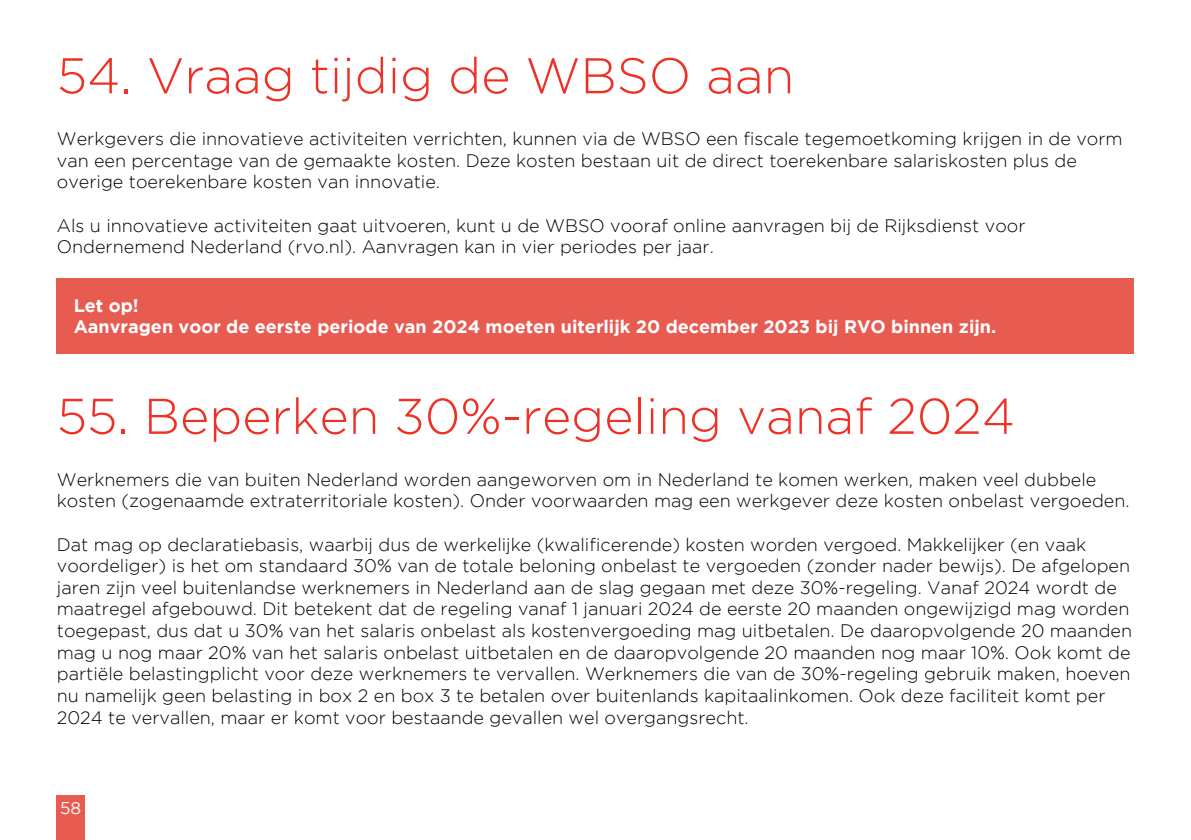
<style>
.page{position:relative;width:1191px;height:840px;background:#fff}
.page>*{position:absolute;margin:0;border:0;box-sizing:border-box;transform-origin:0 0}
.t1{font:300 50px "Gotham";color:#ee3124}
.t2{font:300 18px/21.6px "Gotham";color:#000}
.t3{font:700 18px/21.6px "Gotham";color:#fff}
.t4{font:17px "Gotham";color:#fff}
</style>
<div class="page">
<div style="left:57px;top:795px;width:28px;height:44px;background:#e85b50"></div>
<div style="left:57px;top:278px;width:1077px;height:75px;background:#e85b50"></div>
<h1 class="t1" style="left:57px;top:48px;width:739px">54. Vraag tijdig de WBSO aan</h1>
<p class="t2" style="left:57px;top:128px;width:1067px">Werkgevers die innovatieve activiteiten verrichten, kunnen via de WBSO een fiscale tegemoetkoming krijgen in de vorm van een percentage van de gemaakte kosten. Deze kosten bestaan uit de direct toerekenbare salariskosten plus de overige toerekenbare kosten van innovatie.</p>
<p class="t2" style="left:57px;top:214px;width:970px">Als u innovatieve activiteiten gaat uitvoeren, kunt u de WBSO vooraf online aanvragen bij de Rijksdienst voor<br>Ondernemend Nederland (rvo.nl). Aanvragen kan in vier periodes per jaar.</p>
<p class="t3" style="left:74px;top:294px;width:924px">Let op!<br>Aanvragen voor de eerste periode van 2024 moeten uiterlijk 20 december 2023 bij RVO binnen zijn.</p>
<h1 class="t1" style="left:57px;top:388px;width:959px">55. Beperken 30%-regeling vanaf 2024</h1>
<p class="t2" style="left:57px;top:468px;width:1074px">Werknemers die van buiten Nederland worden aangeworven om in Nederland te komen werken, maken veel dubbele kosten (zogenaamde extraterritoriale kosten). Onder voorwaarden mag een werkgever deze kosten onbelast vergoeden.</p>
<p class="t2" style="left:57px;top:533px;width:1076px">Dat mag op declaratiebasis, waarbij dus de werkelijke (kwalificerende) kosten worden vergoed. Makkelijker (en vaak voordeliger) is het om standaard 30% van de totale beloning onbelast te vergoeden (zonder nader bewijs). De afgelopen jaren zijn veel buitenlandse werknemers in Nederland aan de slag gegaan met deze 30%-regeling. Vanaf 2024 wordt de maatregel afgebouwd. Dit betekent dat de regeling vanaf 1 januari 2024 de eerste 20 maanden ongewijzigd mag worden toegepast, dus dat u 30% van het salaris onbelast als kostenvergoeding mag uitbetalen. De daaropvolgende 20 maanden mag u nog maar 20% van het salaris onbelast uitbetalen en de daaropvolgende 20 maanden nog maar 10%. Ook komt de partiële belastingplicht voor deze werknemers te vervallen. Werknemers die van de 30%-regeling gebruik maken, hoeven nu namelijk geen belasting in box 2 en box 3 te betalen over buitenlands kapitaalinkomen. Ook deze faciliteit komt per 2024 te vervallen, maar er komt voor bestaande gevallen wel overgangsrecht.</p>
<p class="t4" style="left:60px;top:798px;width:23px">58</p>
</div>
